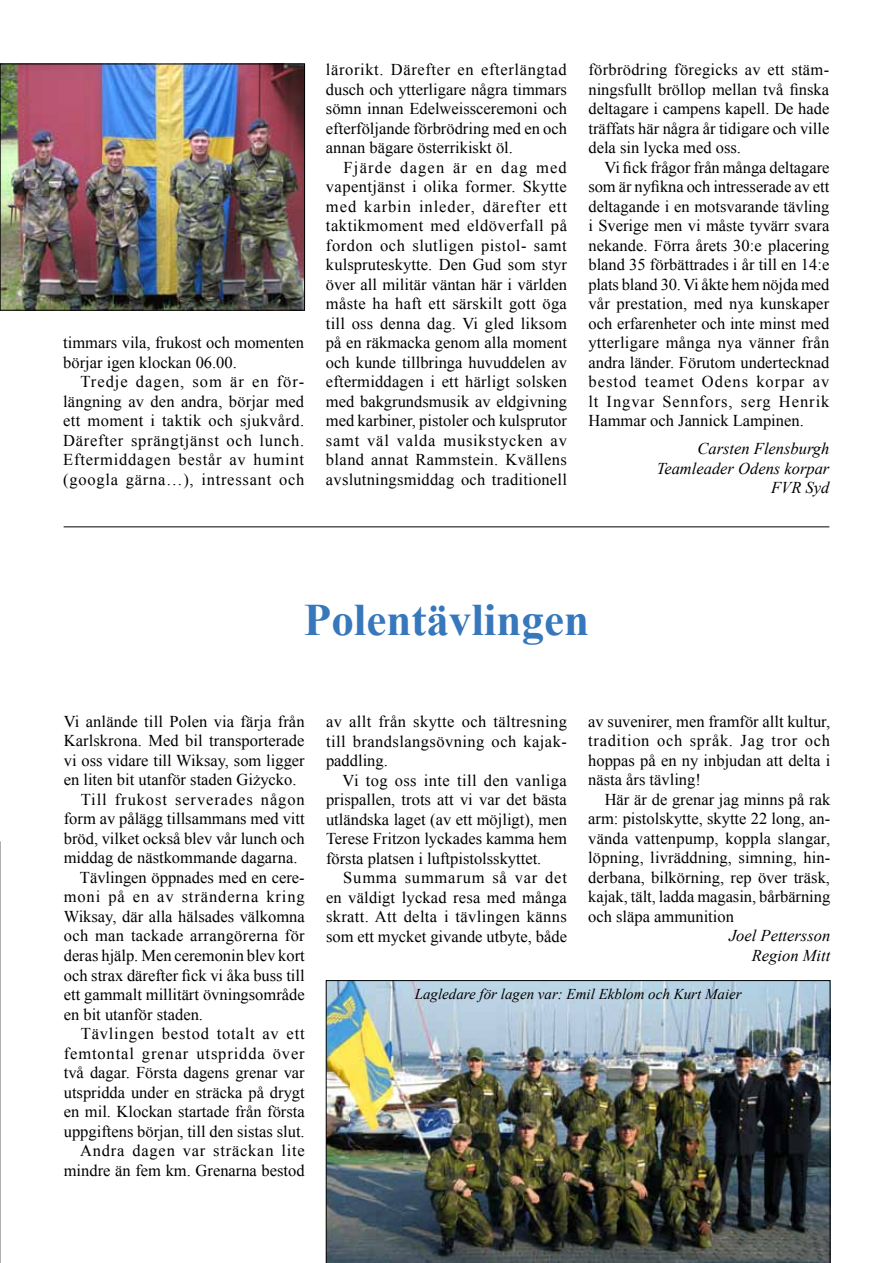
<style>
.page{position:relative;width:893px;height:1263px;background:#fff}
.page>*{position:absolute;margin:0;border:0;box-sizing:border-box;transform-origin:0 0}
.t1{font:700 45px "Times New Roman";color:#3777bc}
.t2{font:16.5px/19.5px "Times New Roman";color:#000;text-align:justify}
.t3{font:16.5px "Times New Roman";letter-spacing:.055em;color:#000}
.t4{font:italic 16.5px/19.5px "Times New Roman";color:#000;text-align:right}
.t5{font:16.5px "Times New Roman";letter-spacing:.05em;color:#000}
.t6{font:16.5px "Times New Roman";letter-spacing:.02em;color:#000}
.t7{font:italic 15px "Times New Roman";color:#000}
</style>
<div class="page">
<img style="left:2px;top:66px;width:301px;height:242px">
<div style="left:0;top:64px;width:305px;height:246px;border:1px solid #000"></div>
<svg style="left:0;top:842px;width:1px;height:421px"></svg>
<hr style="left:64px;top:526px;width:765px;height:1px;background:#000">
<img style="left:326px;top:980px;width:504px;height:283px">
<p class="t2" style="left:63px;top:333px;width:242px">timmars vila, frukost och momenten börjar igen klockan 06.00.</p>
<p class="t2" style="left:63px;top:372px;width:243px;text-indent:17px">Tredje dagen, som är en för&shy;längning av den andra, börjar med ett moment i taktik och sjukvård.<br>Därefter sprängtjänst och lunch.<br>Eftermiddagen består av humint (googla gärna…), intressant och</p>
<p class="t2" style="left:326px;top:60px;width:242px">lärorikt. Därefter en efterlängtad dusch och ytterligare några timmars sömn innan Edelweissceremoni och efterföljande förbrödring med en och annan bägare österrikiskt öl.</p>
<p class="t2" style="left:326px;top:157px;width:243px;text-indent:18px">Fjärde dagen är en dag med vapentjänst i olika former. Skytte med karbin inleder, därefter ett taktikmoment med eldöverfall på fordon och slutligen pistol- samt kulspruteskytte. Den Gud som styr över all militär väntan här i världen måste ha haft ett särskilt gott öga till oss denna dag. Vi gled liksom på en räkmacka genom alla moment och kunde tillbringa huvuddelen av eftermiddagen i ett härligt solsken med bakgrundsmusik av eldgivning med karbiner, pistoler och kulsprutor samt väl valda musikstycken av bland annat Rammstein. Kvällens avslutningsmiddag och traditionell</p>
<p class="t2" style="left:588px;top:60px;width:242px">förbrödring föregicks av ett stäm&shy;ningsfullt bröllop mellan två finska deltagare i campens kapell. De hade träffats här några år tidigare och ville dela sin lycka med oss.</p>
<p class="t2" style="left:588px;top:157px;width:243px;text-indent:16px">Vi fick frågor från många deltagare som är nyfikna och intresserade av ett deltagande i en motsvarande tävling i Sverige men vi måste tyvärr svara nekande. Förra årets 30:e placering bland 35 förbättrades i år till en 14:e plats bland 30. Vi åkte hem nöjda med vår prestation, med nya kunskaper och erfarenheter och inte minst med ytterligare många nya vänner från andra länder. Förutom undertecknad bestod teamet Odens korpar av lt Ingvar Sennfors, serg Henrik Hammar och Jannick Lampinen.</p>
<p class="t4" style="left:657px;top:439px;width:174px">Carsten Flensburgh<br>Teamleader Odens korpar<br>FVR Syd</p>
<h1 class="t1" style="left:304px;top:589px;width:287px">Polentävlingen</h1>
<p class="t2" style="left:64px;top:711px;width:242px">Vi anlände till Polen via färja från</p>
<p class="t2" style="left:64px;top:731px;width:242px">Karlskrona. Med bil transporterade</p>
<p class="t2" style="left:64px;top:750px;width:242px">vi oss vidare till Wiksay, som ligger</p>
<p class="t2" style="left:64px;top:770px;width:234px">en liten bit utanför staden Giżycko.</p>
<p class="t3" style="left:81px;top:788px;width:225px">Till frukost serverades någon</p>
<p class="t2" style="left:64px;top:809px;width:242px">form av pålägg tillsammans med vitt</p>
<p class="t2" style="left:64px;top:828px;width:242px">bröd, vilket också blev vår lunch och</p>
<p class="t2" style="left:64px;top:848px;width:235px">middag de nästkommande dagarna.</p>
<p class="t2" style="left:80px;top:867px;width:225px">Tävlingen öppnades med en cere-</p>
<p class="t3" style="left:64px;top:886px;width:242px">moni på en av stränderna kring</p>
<p class="t2" style="left:64px;top:906px;width:242px">Wiksay, där alla hälsades välkomna</p>
<p class="t6" style="left:64px;top:925px;width:243px">och man tackade arrangörerna för</p>
<p class="t2" style="left:64px;top:945px;width:242px">deras hjälp. Men ceremonin blev kort</p>
<p class="t2" style="left:64px;top:965px;width:242px">och strax därefter fick vi åka buss till</p>
<p class="t2" style="left:64px;top:984px;width:242px">ett gammalt millitärt övningsområde</p>
<p class="t2" style="left:64px;top:1004px;width:141px">en bit utanför staden.</p>
<p class="t5" style="left:81px;top:1022px;width:225px">Tävlingen bestod totalt av ett</p>
<p class="t3" style="left:64px;top:1042px;width:242px">femtontal grenar utspridda över</p>
<p class="t2" style="left:64px;top:1062px;width:242px">två dagar. Första dagens grenar var</p>
<p class="t2" style="left:64px;top:1082px;width:242px">utspridda under en sträcka på drygt</p>
<p class="t2" style="left:64px;top:1101px;width:242px">en mil. Klockan startade från första</p>
<p class="t2" style="left:64px;top:1121px;width:242px">uppgiftens början, till den sistas slut.</p>
<p class="t5" style="left:80px;top:1139px;width:226px">Andra dagen var sträckan lite</p>
<p class="t2" style="left:64px;top:1160px;width:242px">mindre än fem km. Grenarna bestod</p>
<p class="t2" style="left:326px;top:711px;width:243px">av allt från skytte och tältresning till brandslangsövning och kajak&shy;paddling.</p>
<p class="t2" style="left:326px;top:770px;width:242px;text-indent:17px">Vi tog oss inte till den vanliga prispallen, trots att vi var det bästa utländska laget (av ett möjligt), men Terese Fritzon lyckades kamma hem första platsen i luftpistolsskyttet.</p>
<p class="t2" style="left:326px;top:867px;width:242px;text-indent:17px">Summa summarum så var det en väldigt lyckad resa med många skratt. Att delta i tävlingen känns som ett mycket givande utbyte, både</p>
<p class="t2" style="left:588px;top:711px;width:244px">av suvenirer, men framför allt kultur, tradition och språk. Jag tror och hoppas på en ny inbjudan att delta i nästa års tävling!</p>
<p class="t2" style="left:588px;top:789px;width:243px;text-indent:16px">Här är de grenar jag minns på rak arm: pistolskytte, skytte 22 long, an&shy;vända vattenpump, koppla slangar, löpning, livräddning, simning, hin&shy;derbana, bilkörning, rep över träsk, kajak, tält, ladda magasin, bårbärning och släpa ammunition</p>
<p class="t4" style="left:729px;top:926px;width:103px">Joel Pettersson<br>Region Mitt</p>
<p class="t7" style="left:415px;top:984px;width:328px">Lagledare för lagen var: Emil Ekblom och Kurt Maier</p>
</div>
